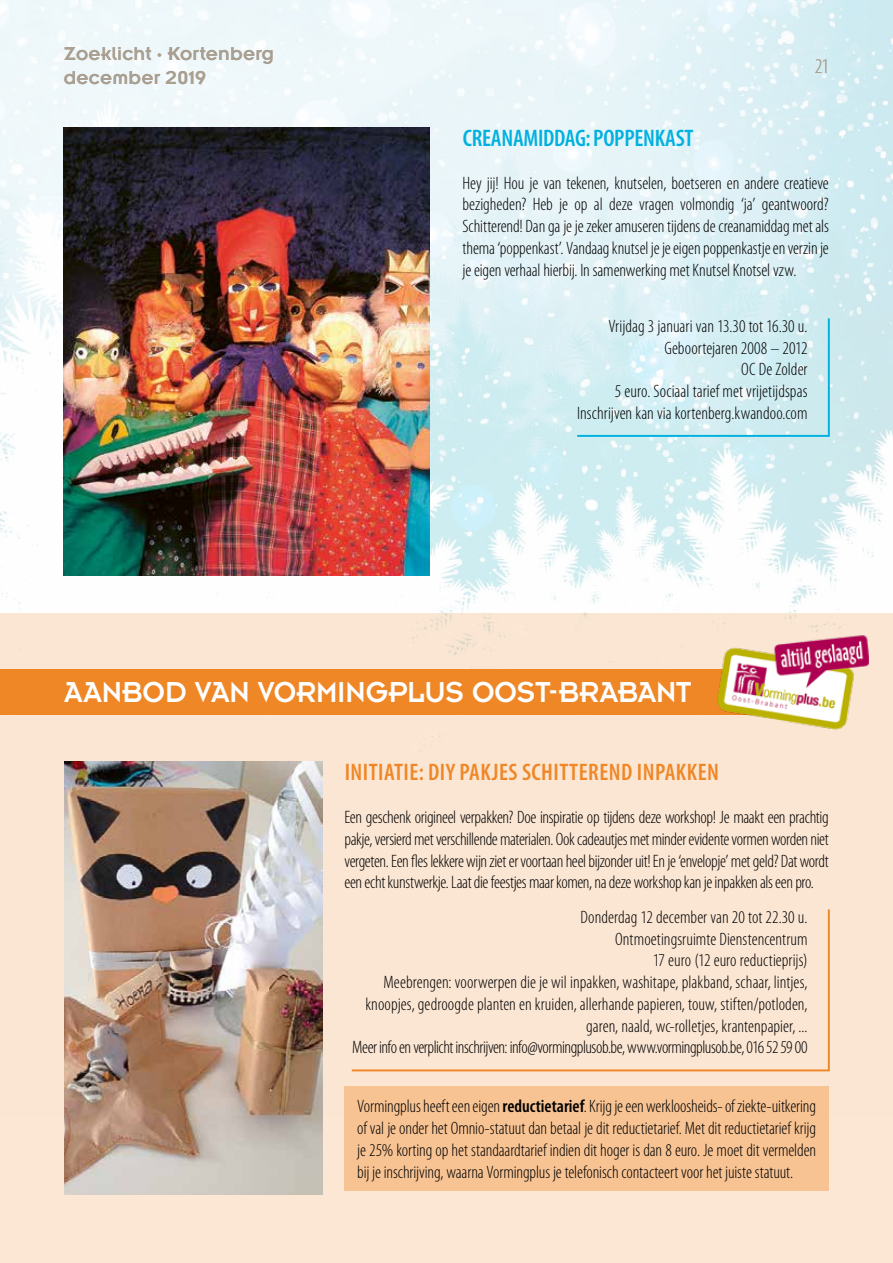
<style>
.page{position:relative;width:893px;height:1263px;background:#fff}
.page>*{position:absolute;margin:0;border:0;box-sizing:border-box;transform-origin:0 0}
.t1{font:31.8px "Insignia LT Std";letter-spacing:-.005em;color:#fff;scale:.95 1}
.t2{font:600 condensed 24px "Myriad Pro";letter-spacing:.02em;color:#ef8727}
.t3{font:600 condensed 24px "Myriad Pro";letter-spacing:-.01em;color:#00b1df}
.t4{font:300 condensed 21px "Myriad Pro";color:#aaa092}
.t5{font:20.4px/24.6px "Insignia LT Std";letter-spacing:.01em;color:#aaa092}
.t6{font:300 condensed 18px/21.8px "Myriad Pro";color:#000;text-align:justify}
.s1{font-weight:600}
</style>
<div class="page">
<img style="left:0;top:0;width:893px;height:613px">
<div style="left:0;top:613px;width:893px;height:650px;background:#fbe6d3"></div>
<div style="left:0;top:669px;width:838px;height:45px;background:#ef8727"></div>
<img style="left:718px;top:631px;width:150px;height:99px">
<svg style="left:575px;top:316px;width:256px;height:122px;background:#cfedf2"></svg>
<img style="left:63px;top:128px;width:367px;height:448px">
<svg style="left:351px;top:909px;width:479px;height:163px"></svg>
<img style="left:64px;top:761px;width:258px;height:434px">
<div style="left:344px;top:1086px;width:485px;height:104px;background:#f8c393"></div>
<p class="t5" style="left:64px;top:41px;width:212px">Zoeklicht · Kortenberg december 2019</p>
<p class="t4" style="left:815px;top:54px;width:16px">21</p>
<h2 class="t3" style="left:463px;top:124px;width:232px">CREANAMIDDAG: POPPENKAST</h2>
<p class="t6" style="left:462px;top:172px;width:368px">Hey jij! Hou je van tekenen, knutselen, boetseren en andere creatieve bezigheden? Heb je op al deze vragen volmondig ‘ja’ geantwoord?<br>Schitterend! Dan ga je je zeker amuseren tijdens de creanamiddag met als thema ‘poppenkast’. Vandaag knutsel je je eigen poppenkastje en verzin je je eigen verhaal hierbij. In samenwerking met Knutsel Knotsel vzw.</p>
<p class="t6" style="left:577px;top:315px;width:232px;text-align:right">Vrijdag 3 januari van 13.30 tot 16.30 u.<br>Geboortejaren 2008 – 2012<br>OC De Zolder<br>5 euro. Sociaal tarief met vrijetijdspas<br>Inschrijven kan via kortenberg.kwandoo.com</p>
<h1 class="t1" style="left:64px;top:676px;width:662px">AANBOD VAN VORMINGPLUS OOST-BRABANT</h1>
<h2 class="t2" style="left:345px;top:759px;width:376px">INITIATIE: DIY PAKJES SCHITTEREND INPAKKEN</h2>
<p class="t6" style="left:344px;top:807px;width:486px">Een geschenk origineel verpakken? Doe inspiratie op tijdens deze workshop! Je maakt een prachtig pakje, versierd met verschillende materialen. Ook cadeautjes met minder evidente vormen worden niet vergeten. Een fles lekkere wijn ziet er voortaan heel bijzonder uit! En je ‘envelopje’ met geld? Dat wordt een echt kunstwerkje. Laat die feestjes maar komen, na deze workshop kan je inpakken als een pro.</p>
<p class="t6" style="left:352px;top:906px;width:457px;text-align:right">Donderdag 12 december van 20 tot 22.30 u.<br>Ontmoetingsruimte Dienstencentrum<br>17 euro (12 euro reductieprijs)<br>Meebrengen: voorwerpen die je wil inpakken, washitape, plakband, schaar, lintjes, knoopjes, gedroogde planten en kruiden, allerhande papieren, touw, stiften/potloden, garen, naald, wc-rolletjes, krantenpapier, ...<br>Meer info en verplicht inschrijven: info@vormingplusob.be, www.vormingplusob.be, 016 52 59 00</p>
<p class="t6" style="left:357px;top:1096px;width:460px">Vormingplus heeft een eigen <span class="s1">reductietarief</span>. Krijg je een werkloosheids- of ziekte-uitkering of val je onder het Omnio-statuut dan betaal je dit reductietarief. Met dit reductietarief krijg je 25% korting op het standaardtarief indien dit hoger is dan 8 euro. Je moet dit vermelden bij je inschrijving, waarna Vormingplus je telefonisch contacteert voor het juiste statuut.</p>
</div>
